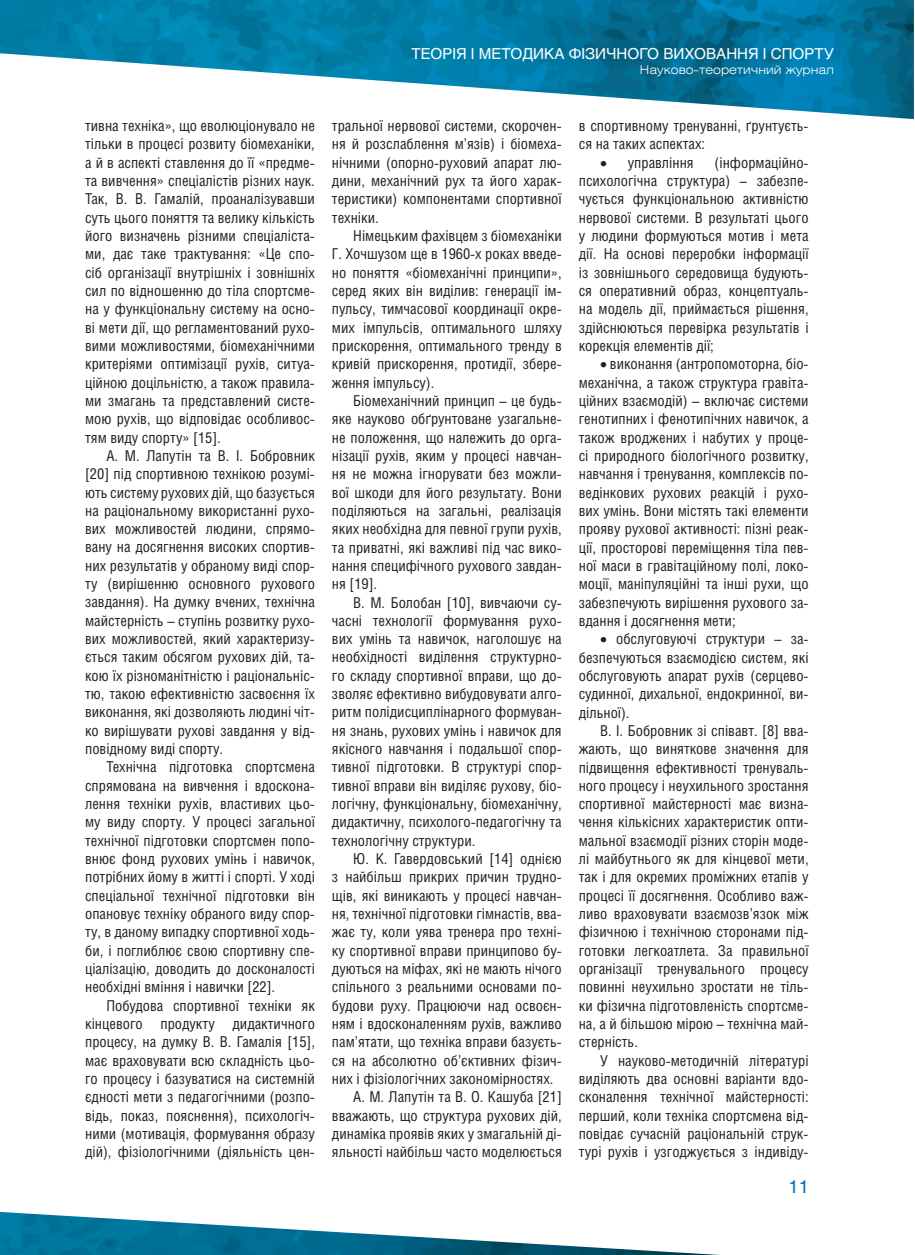
<style>
.page{position:relative;width:915px;height:1255px;background:#fff}
.page>*{position:absolute;margin:0;border:0;box-sizing:border-box;transform-origin:0 0}
.t1{font:18px "Helios C";color:#0072bc}
.t2{font:15px/18.3px "Helios Cond C";color:#231f20;text-align:justify}
.t3{font:15px "Helios C";color:#fff}
.t4{font:12px "Helios Ext Light C";color:#fff}
</style>
<div class="page">
<img style="left:0;top:1211px;width:703px;height:43px">
<img style="left:0;top:0;width:913px;height:119px">
<p class="t3" style="left:411px;top:45px;width:316px">Теорія і методика фізичного вихованн</p>
<p class="t3" style="left:747px;top:45px;width:85px">я і спорту</p>
<p class="t4" style="left:639px;top:62px;width:196px">Науково-теоретичний журнал</p>
<p class="t2" style="left:85px;top:116px;width:231px">тивна техніка», що еволюціонувало не тільки в процесі розвиту біомеханіки, а й в аспекті ставлення до її «предме&shy;та вивчення» спеціалістів різних наук.<br>Так, В. В. Гамалій, проаналізувавши суть цього поняття та велику кількість його визначень різними спеціаліста&shy;ми, дає таке трактування: «Це спо&shy;сіб організації внутрішніх і зовнішніх сил по відношенню до тіла спортсме&shy;на у функціональну систему на осно&shy;ві мети дії, що регламентований рухо&shy;вими можливостями, біомеханічними критеріями оптимізації рухів, ситуа&shy;ційною доцільністю, а також правила&shy;ми змагань та представлений систе&shy;мою рухів, що відповідає особливос&shy;тям виду спорту» [15].</p>
<p class="t2" style="left:85px;top:446px;width:231px;text-indent:21px">А. М. Лапутін та В. І. Бобровник [20] під спортивною технікою розумі&shy;ють систему рухових дій, що базується на раціональному використанні рухо&shy;вих можливостей людини, спрямо&shy;вану на досягнення високих спортив&shy;них результатів у обраному виді спор&shy;ту (вирішенню основного рухового завдання). На думку вчених, технічна майстерність – ступінь розвитку рухо&shy;вих можливостей, який характеризу&shy;ється таким обсягом рухових дій, та&shy;кою їх різноманітністю і раціональніс&shy;тю, такою ефективністю засвоєння їх виконання, які дозволяють людині чіт&shy;ко вирішувати рухові завдання у від&shy;повідному виді спорту.</p>
<p class="t2" style="left:85px;top:757px;width:231px;text-indent:21px">Технічна підготовка спортсмена спрямована на вивчення і вдоскона&shy;лення техніки рухів, властивих цьо&shy;му виду спорту. У процесі загальної технічної підготовки спортсмен попо&shy;внює фонд рухових умінь і навичок, потрібних йому в житті і спорті. У ході спеціальної технічної підготовки він опановує техніку обраного виду спор&shy;ту, в даному випадку спортивної ходь&shy;би, і поглиблює свою спортивну спе&shy;ціалізацію, доводить до досконалості необхідні вміння і навички [22].</p>
<p class="t2" style="left:85px;top:995px;width:231px;text-indent:21px">Побудова спортивної техніки як кінцевого продукту дидактичного процесу, на думку В. В. Гамалія [15], має враховувати всю складність цьо&shy;го процесу і базуватися на системній єдності мети з педагогічними (розпо&shy;відь, показ, пояснення), психологіч&shy;ними (мотивація, формування образу дій), фізіологічними (діяльність цен-</p>
<p class="t2" style="left:332px;top:116px;width:231px">тральної нервової системи, скорочен&shy;ня й розслаблення м’язів) і біомеха&shy;нічними (опорно-руховий апарат лю&shy;дини, механічний рух та його харак&shy;теристики) компонентами спортивної техніки.</p>
<p class="t2" style="left:332px;top:226px;width:231px;text-indent:21px">Німецьким фахівцем з біомеханіки Г. Хочшузом ще в 1960-х роках введе&shy;но поняття «біомеханічні принципи», серед яких він виділив: генерації ім&shy;пульсу, тимчасової координації окре&shy;мих імпульсів, оптимального шляху прискорення, оптимального тренду в кривій прискорення, протидії, збере&shy;ження імпульсу).</p>
<p class="t2" style="left:332px;top:391px;width:231px;text-indent:21px">Біомеханічний принцип – це будь&shy;яке науково обґрунтоване узагальне&shy;не положення, що належить до орга&shy;нізації рухів, яким у процесі навчан&shy;ня не можна ігнорувати без можли&shy;вої шкоди для його результату. Вони поділяються на загальні, реалізація яких необхідна для певної групи рухів, та приватні, які важливі під час вико&shy;нання специфічного рухового завдан&shy;ня [19].</p>
<p class="t2" style="left:332px;top:592px;width:231px;text-indent:21px">В. М. Болобан [10], вивчаючи су&shy;часні технології формування рухо&shy;вих умінь та навичок, наголошує на необхідності виділення структурно&shy;го складу спортивної вправи, що до&shy;зволяє ефективно вибудовувати алго&shy;ритм полідисциплінарного формуван&shy;ня знань, рухових умінь і навичок для якісного навчання і подальшої спор&shy;тивної підготовки. В структурі спор&shy;тивної вправи він виділяє рухову, біо&shy;логічну, функціональну, біомеханічну, дидактичну, психолого-педагогічну та технологічну структури.</p>
<p class="t2" style="left:353px;top:849px;width:210px">Ю. К. Гавердовський [14] однією</p>
<p class="t2" style="left:332px;top:867px;width:231px">з найбільш прикрих причин трудно-</p>
<p class="t2" style="left:332px;top:885px;width:231px">щів, які виникають у процесі навчан-</p>
<p class="t2" style="left:332px;top:904px;width:231px">ня, технічної підготовки гімнастів, вва-</p>
<p class="t2" style="left:332px;top:922px;width:231px">жає ту, коли уява тренера про техні-</p>
<p class="t2" style="left:332px;top:940px;width:231px">ку спортивної вправи принципово бу-</p>
<p class="t2" style="left:332px;top:959px;width:231px">дуються на міфах, які не мають нічого</p>
<p class="t2" style="left:332px;top:977px;width:231px">спільного з реальними основами по-</p>
<p class="t2" style="left:332px;top:995px;width:231px">будови руху. Працюючи над освоєн-</p>
<p class="t2" style="left:332px;top:1014px;width:231px">ням і вдосконаленням рухів, важливо</p>
<p class="t2" style="left:332px;top:1032px;width:231px">пам’ятати, що техніка вправи базуєть-</p>
<p class="t2" style="left:332px;top:1050px;width:231px">ся на абсолютно об’єктивних фізич-</p>
<p class="t2" style="left:332px;top:1069px;width:223px">них і фізіологічних закономірностях.</p>
<p class="t2" style="left:353px;top:1087px;width:210px">А. М. Лапутін та В. О. Кашуба [21]</p>
<p class="t2" style="left:332px;top:1105px;width:231px">вважають, що структура рухових дій,</p>
<p class="t2" style="left:332px;top:1124px;width:231px">динаміка проявів яких у змагальній ді-</p>
<p class="t2" style="left:332px;top:1142px;width:231px">яльності найбільш часто моделюється</p>
<p class="t2" style="left:578px;top:116px;width:231px">в спортивному тренуванні, ґрунтуєть&shy;ся на таких аспектах:</p>
<p class="t2" style="left:600px;top:153px;width:95px">• управління</p>
<p class="t2" style="left:578px;top:153px;width:231px;text-indent:136px">(інформаційно&shy;психологічна структура) – забезпе&shy;чується функціональною активністю нервової системи. В результаті цього у людини формуються мотив і мета дії. На основі переробки інформації із зовнішнього середовища будують&shy;ся оперативний образ, концептуаль&shy;на модель дії, приймається рішення, здійснюються перевірка результатів і корекція елементів дії;</p>
<p class="t2" style="left:578px;top:354px;width:231px;text-indent:21px">• виконання (антропомоторна, біо&shy;механічна, а також структура гравіта&shy;ційних взаємодій) – включає системи генотипних і фенотипічних навичок, а також вроджених і набутих у проце&shy;сі природного біологічного розвитку, навчання і тренування, комплексів по&shy;ведінкових рухових реакцій і рухо&shy;вих умінь. Вони містять такі елементи прояву рухової активності: пізні реак&shy;ції, просторові переміщення тіла пев&shy;ної маси в гравітаційному полі, локо&shy;моції, маніпуляційні та інші рухи, що забезпечують вирішення рухового за&shy;вдання і досягнення мети;</p>
<p class="t2" style="left:578px;top:629px;width:231px;text-indent:21px">• обслуговуючі структури – за&shy;безпечуються взаємодією систем, які обслуговують апарат рухів (серцево&shy;судинної, дихальної, ендокринної, ви&shy;дільної).</p>
<p class="t2" style="left:578px;top:721px;width:231px;text-indent:21px">В. І. Бобровник зі співавт. [8] вва&shy;жають, що виняткове значення для підвищення ефективності тренуваль&shy;ного процесу і неухильного зростання спортивної майстерності має визна&shy;чення кількісних характеристик опти&shy;мальної взаємодії різних сторін моде&shy;лі майбутнього як для кінцевої мети, так і для окремих проміжних етапів у процесі її досягнення. Особливо важ&shy;ливо враховувати взаємозв’язок між фізичною і технічною сторонами під&shy;готовки легкоатлета. За правильної організації тренувального процесу повинні неухильно зростати не тіль&shy;ки фізична підготовленість спортсме&shy;на, а й більшою мірою – технічна май&shy;стерність.</p>
<p class="t2" style="left:578px;top:1050px;width:231px;text-indent:21px">У науково-методичній літературі виділяють два основні варіанти вдо&shy;сконалення технічної майстерності: перший, коли техніка спортсмена від&shy;повідає сучасній раціональній струк&shy;турі рухів і узгоджується з індивіду-</p>
<p class="t1" style="left:788px;top:1175px;width:22px">11</p>
</div>
